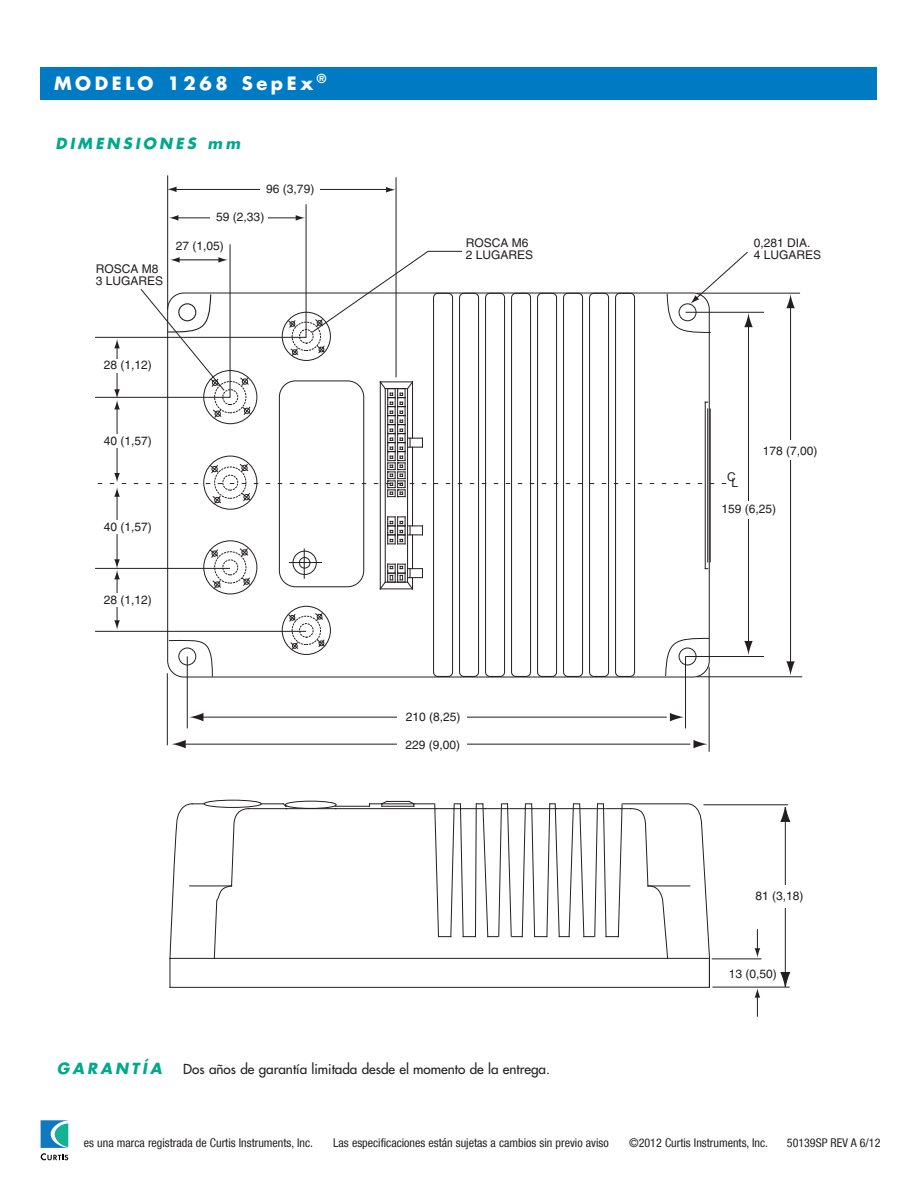
<style>
.page{position:relative;width:918px;height:1188px;background:#fff}
.page>*{position:absolute;margin:0;border:0;box-sizing:border-box;transform-origin:0 0}
.Model_Header{font:700 18px "Futura Com";letter-spacing:.2em;color:#fff}
.Section_Headers{font:italic 700 15px "Futura Com";letter-spacing:.2em;color:#00a98c}
.Body_Copy{font:500 13.5px "Futura Std";color:#231f20}
.t1{font:12px/12px "Helvetica";color:#231f20}
.Legal_Copy{font:condensed 12px "Helvetica Neue LT Com";color:#231f20}
</style>
<div class="page">
<div style="left:40px;top:68px;width:838px;height:32px;background:#007ac2"></div>
<svg style="left:41px;top:1120px;width:27px;height:40px"></svg>
<hr style="left:407px;top:389px;width:1px;height:193px;background:#231f20">
<hr style="left:385px;top:389px;width:1px;height:193px;background:#231f20">
<hr style="left:380px;top:382px;width:1px;height:207px;background:#231f20">
<svg style="left:379px;top:564px;width:44px;height:26px"></svg>
<svg style="left:387px;top:517px;width:36px;height:28px"></svg>
<hr style="left:412px;top:535px;width:1px;height:34px;background:#231f20">
<hr style="left:412px;top:447px;width:1px;height:79px;background:#231f20">
<hr style="left:707px;top:409px;width:1px;height:153px;background:#231f20">
<hr style="left:705px;top:402px;width:1px;height:167px;background:#231f20">
<hr style="left:710px;top:409px;width:1px;height:153px;background:#231f20">
<hr style="left:289px;top:562px;width:33px;height:1px;background:#231f20">
<svg style="left:304px;top:549px;width:1px;height:29px"></svg>
<svg style="left:168px;top:636px;width:45px;height:41px"></svg>
<svg style="left:665px;top:638px;width:45px;height:39px"></svg>
<div style="left:279px;top:381px;width:85px;height:206px;border:1px solid #231f20;border-radius:16px"></div>
<hr style="left:167px;top:673px;width:1px;height:72px;background:#231f20">
<hr style="left:709px;top:667px;width:1px;height:85px;background:#231f20">
<hr style="left:697px;top:676px;width:105px;height:1px;background:#231f20">
<hr style="left:697px;top:293px;width:103px;height:1px;background:#231f20">
<hr style="left:686px;top:312px;width:78px;height:1px;background:#231f20">
<hr style="left:686px;top:656px;width:78px;height:1px;background:#231f20">
<hr style="left:685px;top:656px;width:1px;height:72px;background:#231f20">
<hr style="left:187px;top:656px;width:1px;height:72px;background:#231f20">
<hr style="left:177px;top:744px;width:513px;height:1px;background:#231f20">
<svg style="left:693px;top:740px;width:15px;height:8px"></svg>
<svg style="left:172px;top:740px;width:14px;height:8px"></svg>
<hr style="left:195px;top:717px;width:472px;height:1px;background:#231f20">
<svg style="left:670px;top:713px;width:14px;height:8px"></svg>
<svg style="left:189px;top:713px;width:14px;height:8px"></svg>
<hr style="left:790px;top:305px;width:1px;height:359px;background:#231f20">
<svg style="left:786px;top:661px;width:9px;height:14px"></svg>
<svg style="left:786px;top:294px;width:9px;height:14px"></svg>
<hr style="left:748px;top:324px;width:1px;height:320px;background:#231f20">
<svg style="left:744px;top:641px;width:9px;height:14px"></svg>
<hr style="left:95px;top:631px;width:211px;height:1px;background:#231f20">
<hr style="left:95px;top:568px;width:135px;height:1px;background:#231f20">
<hr style="left:117px;top:577px;width:1px;height:45px;background:#231f20">
<svg style="left:114px;top:620px;width:6px;height:10px"></svg>
<hr style="left:117px;top:495px;width:1px;height:66px;background:#231f20">
<svg style="left:114px;top:559px;width:6px;height:20px"></svg>
<hr style="left:167px;top:175px;width:1px;height:134px;background:#231f20">
<hr style="left:396px;top:177px;width:1px;height:200px;background:#231f20">
<hr style="left:171px;top:189px;width:219px;height:1px;background:#231f20">
<svg style="left:386px;top:187px;width:9px;height:6px"></svg>
<svg style="left:167px;top:187px;width:10px;height:5px"></svg>
<div style="left:433px;top:293px;width:20px;height:384px;border:1px solid #231f20;border-radius:4px"></div>
<div style="left:459px;top:293px;width:20px;height:384px;border:1px solid #231f20;border-radius:4px"></div>
<div style="left:485px;top:293px;width:20px;height:384px;border:1px solid #231f20;border-radius:4px"></div>
<div style="left:511px;top:293px;width:20px;height:384px;border:1px solid #231f20;border-radius:4px"></div>
<div style="left:537px;top:293px;width:20px;height:384px;border:1px solid #231f20;border-radius:4px"></div>
<div style="left:563px;top:293px;width:20px;height:384px;border:1px solid #231f20;border-radius:4px"></div>
<div style="left:589px;top:293px;width:20px;height:384px;border:1px solid #231f20;border-radius:4px"></div>
<div style="left:615px;top:293px;width:20px;height:384px;border:1px solid #231f20;border-radius:4px"></div>
<div style="left:293px;top:551px;width:24px;height:24px;border:1px solid #231f20;border-radius:50%"></div>
<div style="left:299px;top:557px;width:11px;height:12px;border:1px solid #231f20;border-radius:50%"></div>
<div style="left:178px;top:648px;width:18px;height:17px;border:1px solid #231f20;border-radius:50%"></div>
<div style="left:679px;top:648px;width:17px;height:17px;border:1px solid #231f20;border-radius:50%"></div>
<div style="left:103px;top:521px;width:30px;height:13px;background:#fff"></div>
<div style="left:103px;top:594px;width:30px;height:13px;background:#fff"></div>
<div style="left:734px;top:501px;width:30px;height:17px;background:#fff"></div>
<div style="left:777px;top:441px;width:30px;height:19px;background:#fff"></div>
<div style="left:260px;top:181px;width:59px;height:18px;background:#fff"></div>
<hr style="left:398px;top:716px;width:69px;height:4px;background:#fff">
<hr style="left:398px;top:742px;width:69px;height:4px;background:#fff">
<div style="left:299px;top:623px;width:14px;height:15px;border:1px dashed #231f20;border-radius:50%"></div>
<div style="left:292px;top:616px;width:29px;height:29px;border:1px dashed #231f20;border-radius:50%"></div>
<div style="left:282px;top:606px;width:49px;height:49px;border:1px solid #231f20;border-radius:50%"></div>
<div style="left:222px;top:560px;width:16px;height:15px;border:1px dashed #231f20;border-radius:50%"></div>
<div style="left:214px;top:551px;width:32px;height:32px;border:1px dashed #231f20;border-radius:50%"></div>
<div style="left:203px;top:540px;width:54px;height:54px;border:1px solid #231f20;border-radius:50%"></div>
<svg style="left:287px;top:613px;width:10px;height:9px"></svg>
<svg style="left:316px;top:639px;width:10px;height:9px"></svg>
<svg style="left:290px;top:641px;width:9px;height:10px"></svg>
<svg style="left:314px;top:612px;width:10px;height:9px"></svg>
<svg style="left:209px;top:549px;width:10px;height:10px"></svg>
<svg style="left:241px;top:577px;width:10px;height:10px"></svg>
<svg style="left:212px;top:580px;width:10px;height:10px"></svg>
<svg style="left:239px;top:547px;width:10px;height:10px"></svg>
<svg style="left:95px;top:204px;width:658px;height:301px"></svg>
<hr style="left:712px;top:987px;width:78px;height:1px;background:#231f20">
<hr style="left:703px;top:804px;width:85px;height:1px;background:#231f20">
<hr style="left:712px;top:959px;width:49px;height:1px;background:#231f20">
<hr style="left:785px;top:820px;width:1px;height:155px;background:#231f20">
<svg style="left:779px;top:971px;width:12px;height:17px"></svg>
<svg style="left:780px;top:804px;width:11px;height:18px"></svg>
<svg style="left:755px;top:929px;width:5px;height:29px"></svg>
<svg style="left:755px;top:988px;width:5px;height:29px"></svg>
<div style="left:776px;top:885px;width:18px;height:22px;background:#fff"></div>
<hr style="left:170px;top:987px;width:540px;height:1px;background:#231f20">
<hr style="left:170px;top:958px;width:540px;height:1px;background:#231f20">
<svg style="left:169px;top:803px;width:35px;height:184px"></svg>
<hr style="left:623px;top:803px;width:64px;height:1px;background:#231f20">
<svg style="left:262px;top:803px;width:25px;height:4px"></svg>
<hr style="left:335px;top:806px;width:35px;height:1px;background:#231f20">
<hr style="left:249px;top:808px;width:187px;height:1px;background:#231f20">
<svg style="left:214px;top:808px;width:36px;height:151px"></svg>
<hr style="left:190px;top:886px;width:42px;height:1px;background:#231f20">
<svg style="left:687px;top:803px;width:23px;height:184px"></svg>
<hr style="left:648px;top:886px;width:42px;height:1px;background:#231f20">
<svg style="left:369px;top:800px;width:299px;height:159px"></svg>
<hr style="left:382px;top:803px;width:32px;height:1px;background:#231f20">
<div style="left:204px;top:800px;width:58px;height:8px;border:1px solid #231f20;border-radius:50%"></div>
<div style="left:285px;top:801px;width:52px;height:8px;border:1px solid #231f20;border-radius:50%"></div>
<p class="Model_Header" style="left:54px;top:70px;width:274px">MODELO 1268 SepEx<sup>®</sup></p>
<p class="Section_Headers" style="left:56px;top:132px;width:186px">DIMENSIONES mm</p>
<p class="t1" style="left:266px;top:183px;width:50px">96 (3,79)</p>
<p class="t1" style="left:96px;top:263px;width:69px">ROSCA M8<br>3 LUGARES</p>
<p class="t1" style="left:216px;top:211px;width:50px">59 (2,33)</p>
<p class="t1" style="left:176px;top:240px;width:50px">27 (1,05)</p>
<p class="t1" style="left:754px;top:237px;width:69px">0,281 DIA.<br>4 LUGARES</p>
<p class="t1" style="left:466px;top:237px;width:69px">ROSCA M6<br>2 LUGARES</p>
<p class="t1" style="left:104px;top:359px;width:50px">28 (1,12)</p>
<p class="t1" style="left:104px;top:435px;width:50px">40 (1,57)</p>
<p class="t1" style="left:104px;top:520px;width:50px">40 (1,57)</p>
<p class="t1" style="left:104px;top:594px;width:50px">28 (1,12)</p>
<p class="t1" style="left:727px;top:471px;width:10px">C</p>
<p class="t1" style="left:732px;top:477px;width:8px">L</p>
<p class="t1" style="left:763px;top:445px;width:56px">178 (7,00)</p>
<p class="t1" style="left:721px;top:503px;width:56px">159 (6,25)</p>
<p class="t1" style="left:406px;top:711px;width:56px">210 (8,25)</p>
<p class="t1" style="left:405px;top:739px;width:56px">229 (9,00)</p>
<p class="t1" style="left:755px;top:890px;width:50px">81 (3,18)</p>
<p class="t1" style="left:729px;top:968px;width:50px">13 (0,50)</p>
<p class="Section_Headers" style="left:57px;top:1057px;width:107px">GARANTÍA</p>
<p class="Body_Copy" style="left:183px;top:1060px;width:368px">Dos años de garantía limitada desde el momento de la entrega.</p>
<p class="Legal_Copy" style="left:84px;top:1135px;width:231px">es una marca registrada de Curtis Instruments, Inc.</p>
<p class="Legal_Copy" style="left:333px;top:1135px;width:277px">Las especificaciones están sujetas a cambios sin previo aviso</p>
<p class="Legal_Copy" style="left:629px;top:1135px;width:140px">©2012 Curtis Instruments, Inc.</p>
<p class="Legal_Copy" style="left:787px;top:1135px;width:95px">50139SP REV A 6/12</p>
</div>
